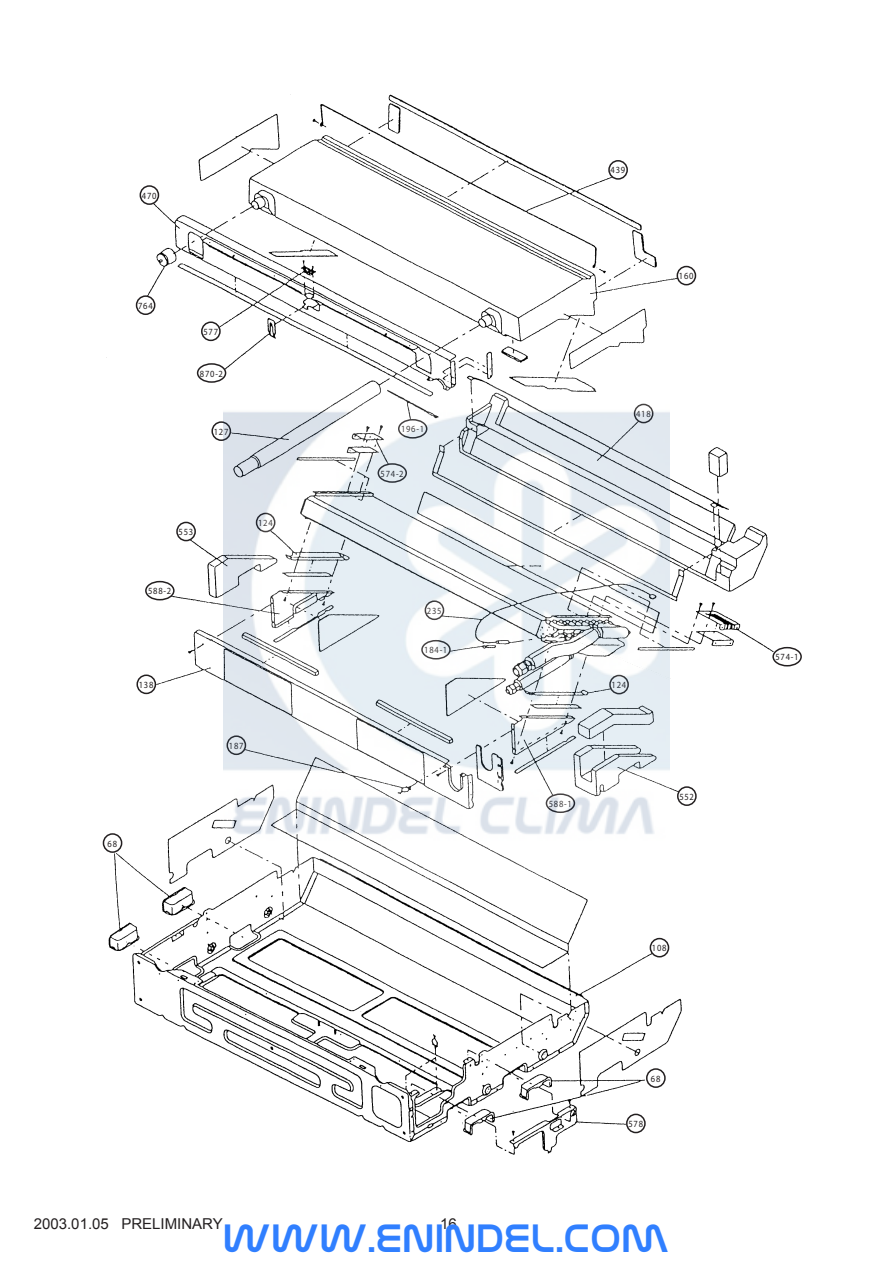
<style>
.page{position:relative;width:893px;height:1263px;background:#fff}
.page>*{position:absolute;margin:0;border:0;box-sizing:border-box;transform-origin:0 0}
.t1{font:40.05px "Nasalization Rg";color:#307fff}
.t2{font:15px "Arial";color:#231f20}
.t3{font:9.45px "Myriad";letter-spacing:.095em;color:#231f20;scale:.9 1}
</style>
<div class="page">
<img style="left:102px;top:94px;width:672px;height:1061px">
<div style="left:608px;top:160px;width:20px;height:20px;background:#fff;border:2px solid #231f20;border-radius:50%"></div>
<div style="left:676px;top:266px;width:20px;height:19px;background:#fff;border:2px solid #231f20;border-radius:50%"></div>
<div style="left:139px;top:185px;width:20px;height:20px;background:#fff;border:2px solid #231f20;border-radius:50%"></div>
<div style="left:136px;top:295px;width:19px;height:20px;background:#fff;border:2px solid #231f20;border-radius:50%"></div>
<div style="left:201px;top:321px;width:20px;height:20px;background:#fff;border:2px solid #231f20;border-radius:50%"></div>
<div style="left:211px;top:421px;width:20px;height:20px;background:#fff;border:2px solid #231f20;border-radius:50%"></div>
<div style="left:677px;top:786px;width:19px;height:20px;background:#fff;border:2px solid #231f20;border-radius:50%"></div>
<div style="left:176px;top:522px;width:20px;height:19px;background:#fff;border:2px solid #231f20;border-radius:50%"></div>
<div style="left:136px;top:675px;width:20px;height:19px;background:#fff;border:2px solid #231f20;border-radius:50%"></div>
<div style="left:103px;top:833px;width:19px;height:20px;background:#fff;border:2px solid #231f20;border-radius:50%"></div>
<div style="left:649px;top:938px;width:20px;height:20px;background:#fff;border:2px solid #231f20;border-radius:50%"></div>
<div style="left:646px;top:1068px;width:19px;height:20px;background:#fff;border:2px solid #231f20;border-radius:50%"></div>
<div style="left:626px;top:1114px;width:19px;height:19px;background:#fff;border:2px solid #231f20;border-radius:50%"></div>
<div style="left:197px;top:363px;width:29px;height:20px;background:#fff;border:2px solid #231f20;border-radius:50%"></div>
<div style="left:145px;top:581px;width:29px;height:19px;background:#fff;border:2px solid #231f20;border-radius:50%"></div>
<div style="left:772px;top:647px;width:29px;height:20px;background:#fff;border:2px solid #231f20;border-radius:50%"></div>
<svg style="left:669px;top:636px;width:6px;height:47px"></svg>
<img style="left:223px;top:386px;width:446px;height:491px">
<p class="t3" style="left:142px;top:191px;width:18px">470</p>
<p class="t3" style="left:138px;top:301px;width:18px">764</p>
<p class="t3" style="left:203px;top:327px;width:18px">577</p>
<p class="t3" style="left:200px;top:369px;width:27px">870-2</p>
<p class="t3" style="left:214px;top:427px;width:18px">127</p>
<p class="t3" style="left:178px;top:527px;width:18px">553</p>
<p class="t3" style="left:148px;top:586px;width:27px">588-2</p>
<p class="t3" style="left:258px;top:518px;width:18px">124</p>
<p class="t3" style="left:139px;top:680px;width:18px">138</p>
<p class="t3" style="left:229px;top:741px;width:18px">187</p>
<p class="t3" style="left:108px;top:839px;width:12px">68</p>
<p class="t3" style="left:401px;top:425px;width:27px">196-1</p>
<p class="t3" style="left:380px;top:469px;width:27px">574-2</p>
<p class="t3" style="left:427px;top:606px;width:18px">235</p>
<p class="t3" style="left:424px;top:645px;width:27px">184-1</p>
<p class="t3" style="left:610px;top:165px;width:18px">439</p>
<p class="t3" style="left:679px;top:271px;width:18px">160</p>
<p class="t3" style="left:636px;top:409px;width:18px">418</p>
<p class="t3" style="left:611px;top:680px;width:18px">124</p>
<p class="t3" style="left:548px;top:799px;width:27px">588-1</p>
<p class="t3" style="left:679px;top:792px;width:18px">552</p>
<p class="t3" style="left:652px;top:943px;width:18px">108</p>
<p class="t3" style="left:651px;top:1074px;width:12px">68</p>
<p class="t3" style="left:628px;top:1119px;width:18px">578</p>
<h2 class="t2" style="left:34px;top:1214px;width:190px">2003.01.05 PRELIMINARY</h2>
<h2 class="t2" style="left:440px;top:1214px;width:18px">16</h2>
<h1 class="t1" style="left:223px;top:1215px;width:448px">WWW.ENINDEL.COM</h1>
<p class="t3" style="left:775px;top:652px;width:27px">574-1</p>
</div>
